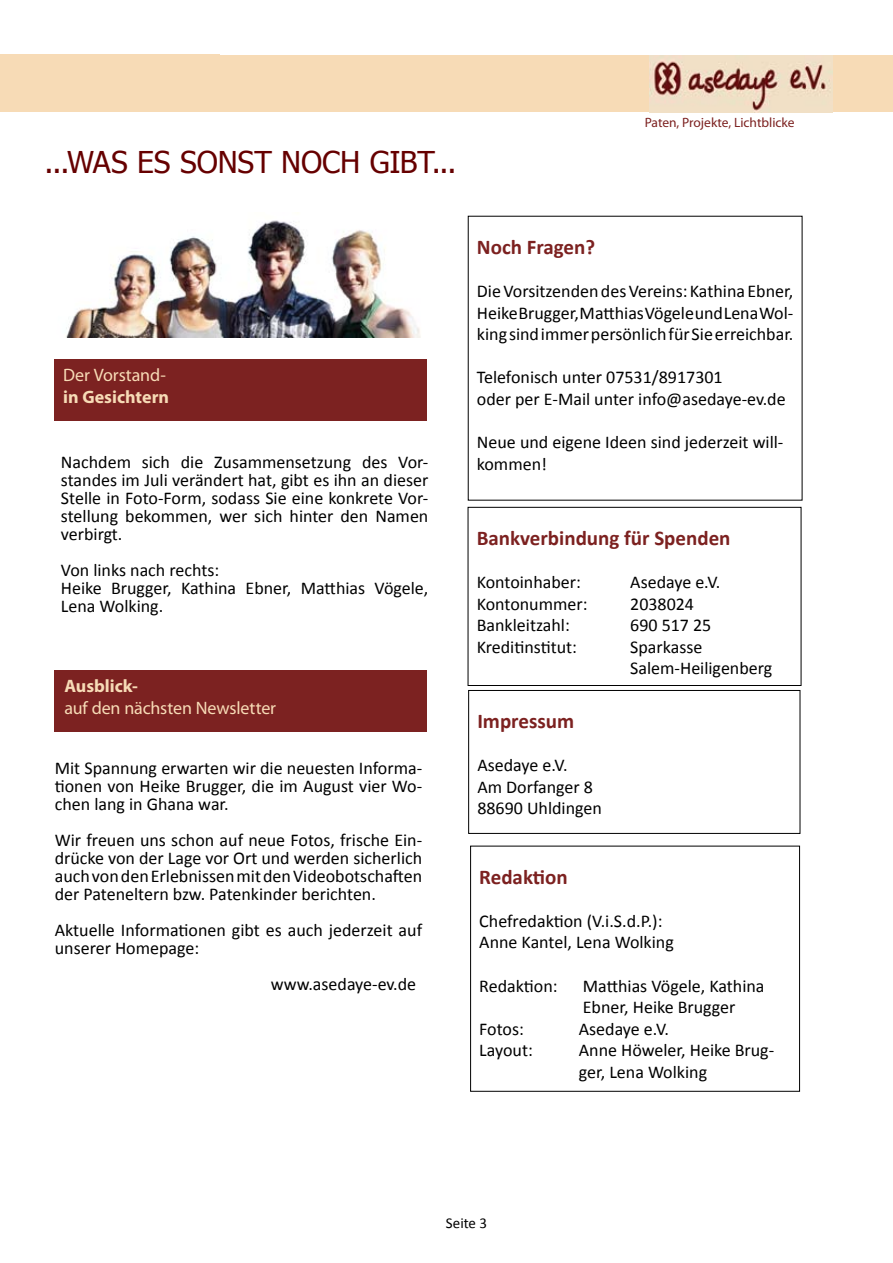
<style>
.page{position:relative;width:893px;height:1263px;background:#fff}
.page>*{position:absolute;margin:0;border:0;box-sizing:border-box;transform-origin:0 0}
.t1{font:30px "Tahoma";letter-spacing:-.005em;color:#600}
.t2{font:700 21px "Calibri";color:#7c2120}
.t3{font:18px/18px "Calibri";color:#000}
.t4{font:18px "Myriad Pro";letter-spacing:-.005em;color:#f7dbb6}
.t5{font:700 18px "Myriad Pro";color:#f7dbb6}
.t6{font:15px "Calibri";color:#000}
.t7{font:13.5px "Myriad Pro";color:#7c2120}
</style>
<div class="page">
<img style="left:66px;top:220px;width:355px;height:117px">
<div style="left:0;top:55px;width:893px;height:57px;background:#f7dbb6"></div>
<img style="left:649px;top:55px;width:183px;height:57px">
<div style="left:0;top:54px;width:219px;height:57px;background:#f7dbb6"></div>
<div style="left:468px;top:507px;width:333px;height:179px;border:1px solid #000"></div>
<div style="left:468px;top:690px;width:332px;height:144px;border:1px solid #000"></div>
<div style="left:470px;top:846px;width:330px;height:245px;border:1px solid #000"></div>
<div style="left:54px;top:360px;width:373px;height:61px;background:#7c2221"></div>
<div style="left:54px;top:670px;width:373px;height:61px;background:#7c2221"></div>
<h1 class="t1" style="left:45px;top:143px;width:413px">...WAS ES SONST NOCH GIBT...</h1>
<p class="t7" style="left:645px;top:114px;width:151px">Paten, Projekte, Lichtblicke</p>
<p class="t4" style="left:63px;top:364px;width:104px">Der Vorstand-</p>
<p class="t5" style="left:63px;top:385px;width:107px">in Gesichtern</p>
<p class="t3" style="left:61px;top:452px;width:369px;text-align:justify">Nachdem sich die Zusammensetzung des Vor&shy;standes im Juli verändert hat, gibt es ihn an dieser Stelle in Foto-Form, sodass Sie eine konkrete Vor&shy;stellung bekommen, wer sich hinter den Namen verbirgt.</p>
<p class="t3" style="left:61px;top:560px;width:369px">Von links nach rechts:<br>Heike Brugger, Kathina Ebner, Matthias Vögele,<br>Lena Wolking.</p>
<p class="t5" style="left:64px;top:675px;width:75px">Ausblick-</p>
<p class="t4" style="left:64px;top:697px;width:213px">auf den nächsten Newsletter</p>
<p class="t3" style="left:55px;top:758px;width:369px;text-align:justify">Mit Spannung erwarten wir die neuesten Informa&shy;tionen von Heike Brugger, die im August vier Wo&shy;chen lang in Ghana war.</p>
<p class="t3" style="left:55px;top:830px;width:369px;text-align:justify">Wir freuen uns schon auf neue Fotos, frische Ein&shy;drücke von der Lage vor Ort und werden sicherlich auch von den Erlebnissen mit den Videobotschaften der Pateneltern bzw. Patenkinder berichten.</p>
<p class="t3" style="left:55px;top:920px;width:369px">Aktuelle Informationen gibt es auch jederzeit auf unserer Homepage:</p>
<p class="t3" style="left:271px;top:974px;width:147px">www.asedaye-ev.de</p>
<p class="t2" style="left:477px;top:234px;width:120px">Noch Fragen?</p>
<p class="t3" style="left:477px;top:279px;width:318px;line-height:21.6px;text-align:justify">Die Vorsitzenden des Vereins: Kathina Ebner, Heike Brugger, Matthias Vögele und Lena Wol&shy;king sind immer persönlich für Sie erreichbar.</p>
<p class="t3" style="left:477px;top:366px;width:310px;line-height:21.6px">Telefonisch unter 07531/8917301<br>oder per E-Mail unter info@asedaye-ev.de</p>
<p class="t3" style="left:477px;top:431px;width:308px;line-height:21.6px">Neue und eigene Ideen sind jederzeit will&shy;kommen!</p>
<p class="t2" style="left:477px;top:525px;width:255px">Bankverbindung für Spenden</p>
<p class="t3" style="left:477px;top:572px;width:106px">Kontoinhaber:</p>
<p class="t3" style="left:630px;top:572px;width:92px">Asedaye e.V.</p>
<p class="t3" style="left:477px;top:594px;width:112px">Kontonummer:</p>
<p class="t3" style="left:630px;top:594px;width:65px">2038024</p>
<p class="t3" style="left:477px;top:615px;width:95px">Bankleitzahl:</p>
<p class="t3" style="left:630px;top:615px;width:83px">690 517 25</p>
<p class="t3" style="left:477px;top:637px;width:102px">Kreditinstitut:</p>
<p class="t3" style="left:630px;top:635px;width:144px;line-height:21.6px">Sparkasse<br>Salem-Heiligenberg</p>
<p class="t2" style="left:477px;top:708px;width:98px">Impressum</p>
<p class="t3" style="left:477px;top:753px;width:126px;line-height:21.6px">Asedaye e.V.<br>Am Dorfanger 8<br>88690 Uhldingen</p>
<p class="t2" style="left:479px;top:864px;width:90px">Redaktion</p>
<p class="t3" style="left:479px;top:909px;width:196px;line-height:21.6px">Chefredaktion (V.i.S.d.P.):<br>Anne Kantel, Lena Wolking</p>
<p class="t3" style="left:479px;top:976px;width:80px">Redaktion:</p>
<p class="t3" style="left:583px;top:974px;width:183px;line-height:21.6px">Matthias Vögele, Kathina<br>Ebner, Heike Brugger</p>
<p class="t3" style="left:479px;top:1019px;width:46px">Fotos:</p>
<p class="t3" style="left:579px;top:1019px;width:92px">Asedaye e.V.</p>
<p class="t3" style="left:479px;top:1041px;width:55px">Layout:</p>
<p class="t3" style="left:579px;top:1039px;width:197px;line-height:21.6px">Anne Höweler, Heike Brug&shy;ger, Lena Wolking</p>
<p class="t6" style="left:446px;top:1213px;width:43px">Seite 3</p>
</div>
